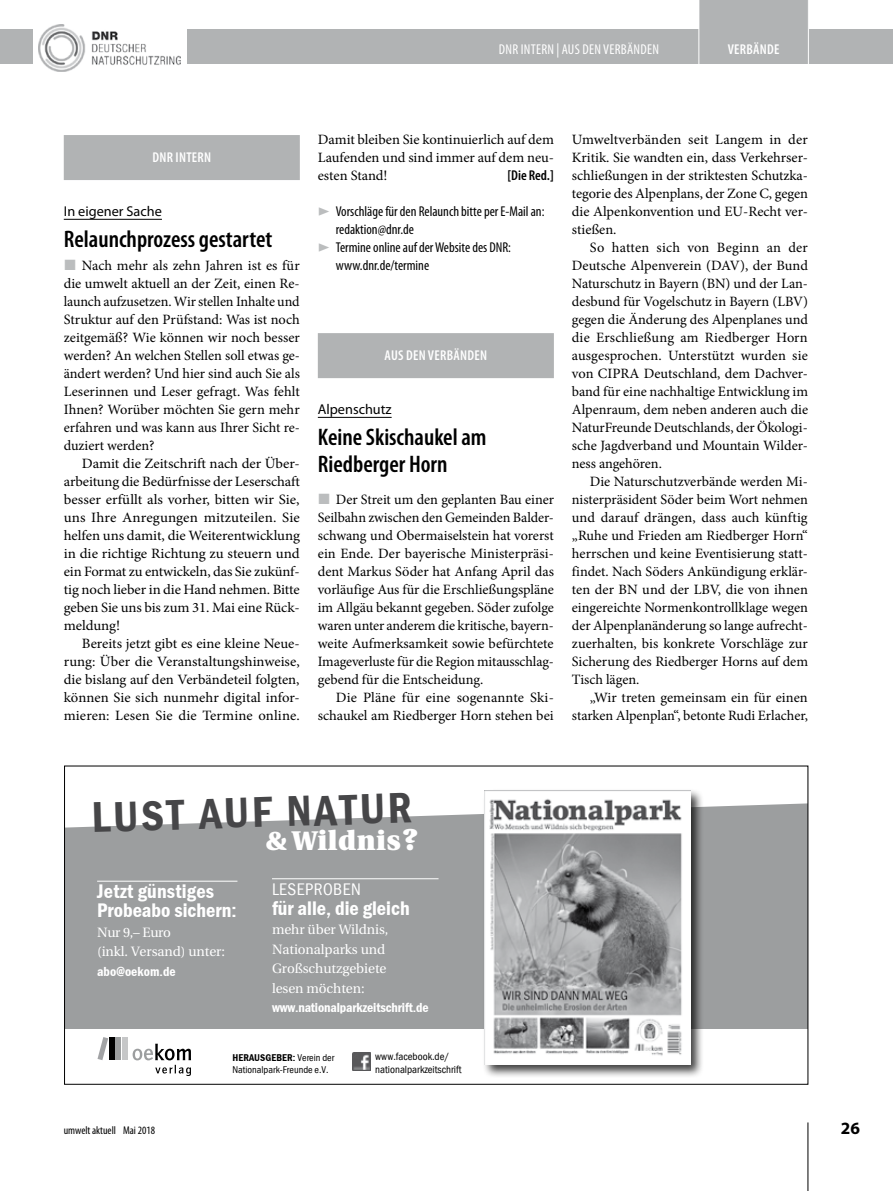
<style>
.page{position:relative;width:893px;height:1191px;background:#fff}
.page>*{position:absolute;margin:0;border:0;box-sizing:border-box;transform-origin:0 0}
.t1{font:600 condensed 44.25px "Franklin Gothic Itc TEE";color:#464648}
.t2{font:900 27px "Utopia";letter-spacing:.02em;color:#fff}
.t3{font:600 condensed 24px/27px "Myriad Pro";color:#000}
.t4{font:600 condensed 20.25px/19.5px "Franklin Gothic Itc TEE";color:#fff}
.t5{font:condensed 17.25px "Franklin Gothic Itc TEE";letter-spacing:.025em;color:#fff}
.t6{font:700 17.25px "Myriad Pro";color:#000}
.t7{font:14.25px/18px "Minion Pro";color:#000;text-align:justify}
.t8{font:14.25px/18px "Minion Pro";color:#000;text-align:justify;scale:1.04 1}
.t9{font:condensed 14.25px/18px "Myriad Pro";color:#000}
.t10{font:600 condensed 14.25px "Myriad Pro";letter-spacing:.085em;color:#fff}
.t11{font:condensed 14.25px "Myriad Pro";color:#fff}
.t12{font:14.25px "Myriad Pro";color:#000}
.t13{font:600 condensed 14.25px "Myriad Pro";color:#000}
.t14{font:13.5px/19.5px "Utopia";letter-spacing:-.005em;color:#fff}
.t15{font:600 condensed 13.5px "Franklin Gothic Itc TEE";letter-spacing:-.01em;color:#fff}
.t16{font:condensed 11.25px "Myriad Pro";color:#000}
.t17{font:condensed 10.8px/12.8px "Franklin Gothic Itc TEE";color:#000}
.t18{font:condensed 10.2px/12px "Franklin Gothic Itc TEE";color:#000}
.s1{font-size:30px}
.s2{font-weight:600}
</style>
<div class="page">
<hr style="left:807px;top:1122px;width:1px;height:69px;background:#000">
<div style="left:143px;top:30px;width:750px;height:34px;background:#b1b3b4"></div>
<div style="left:0;top:30px;width:64px;height:34px;background:#b1b3b4"></div>
<div style="left:34px;top:25px;width:153px;height:51px;background:#fff"></div>
<img style="left:38px;top:25px;width:142px;height:46px">
<div style="left:699px;top:0;width:109px;height:64px;background:#b1b3b4"></div>
<hr style="left:698px;top:0;width:1px;height:72px;background:#fff">
<hr style="left:808px;top:0;width:1px;height:72px;background:#fff">
<div style="left:64px;top:135px;width:236px;height:45px;background:#b1b3b4"></div>
<hr style="left:64px;top:219px;width:98px;height:1px;background:#000">
<div style="left:318px;top:333px;width:236px;height:45px;background:#b1b3b4"></div>
<hr style="left:318px;top:417px;width:74px;height:1px;background:#000">
<div style="left:65px;top:766px;width:743px;height:262px;background:#9c9e9f"></div>
<svg style="left:66px;top:767px;width:740px;height:60px;background:#f1f1f2"></svg>
<hr style="left:97px;top:881px;width:140px;height:1px;background:#fff">
<hr style="left:272px;top:878px;width:167px;height:1px;background:#fff">
<div style="left:122px;top:1037px;width:5px;height:23px;background:#c6c7c8"></div>
<div style="left:116px;top:1037px;width:5px;height:23px;background:#9c9e9f"></div>
<div style="left:109px;top:1037px;width:6px;height:23px;background:#000"></div>
<svg style="left:98px;top:1037px;width:10px;height:23px"></svg>
<svg style="left:133px;top:1043px;width:58px;height:33px"></svg>
<div style="left:482px;top:788px;width:222px;height:290px;background:#000;opacity:.75"></div>
<img style="left:485px;top:790px;width:205px;height:274px">
<img style="left:352px;top:1052px;width:18px;height:18px">
<p class="t11" style="left:499px;top:41px;width:29px">dnr intern</p>
<p class="t11" style="left:556px;top:41px;width:54px">| ausdenverb</p>
<p class="t11" style="left:627px;top:41px;width:14px">änden</p>
<p class="t10" style="left:728px;top:40px;width:53px">Verbände</p>
<p class="t10" style="left:152px;top:148px;width:53px">dnr intern</p>
<p class="t12" style="left:64px;top:202px;width:100px">In eigener Sache</p>
<h3 class="t3" style="left:64px;top:225px;width:210px">Relaunchprozess gestartet</h3>
<p class="t7" style="left:64px;top:257px;width:238px;text-indent:18px">Nach mehr als zehn Jahren ist es für die umwelt aktuell an der Zeit, einen Re&shy;launch aufzusetzen. Wir stellen Inhalte und Struktur auf den Prüfstand: Was ist noch zeitgemäß? Wie können wir noch besser werden? An welchen Stellen soll etwas ge&shy;ändert werden? Und hier sind auch Sie als Leserinnen und Leser gefragt. Was fehlt Ihnen? Worüber möchten Sie gern mehr erfahren und was kann aus Ihrer Sicht re&shy;duziert werden?</p>
<p class="t8" style="left:64px;top:455px;width:229px;text-indent:18px">Damit die Zeitschrift nach der Über&shy;arbeitung die Bedürfnisse der Leserschaft besser erfüllt als vorher, bitten wir Sie, uns Ihre Anregungen mitzuteilen. Sie helfen uns damit, die Weiterentwicklung in die richtige Richtung zu steuern und ein Format zu entwickeln, das Sie zukünf&shy;tig noch lieber in die Hand nehmen. Bitte geben Sie uns bis zum 31. Mai eine Rück&shy;meldung!</p>
<p class="t7" style="left:64px;top:635px;width:238px;text-indent:18px">Bereits jetzt gibt es eine kleine Neue&shy;rung: Über die Veranstaltungshinweise, die bislang auf den Verbändeteil folgten, können Sie sich nunmehr digital infor&shy;mieren: Lesen Sie die Termine online.</p>
<p class="t7" style="left:318px;top:131px;width:238px">Damit bleiben Sie kontinuierlich auf dem Laufenden und sind immer auf dem neu&shy;esten Stand!</p>
<p class="t13" style="left:507px;top:166px;width:48px">[Die Red.]</p>
<p class="t9" style="left:336px;top:202px;width:210px">Vorschläge für den Relaunch bitte per E-Mail an: redaktion@dnr.de<br>Termine online auf der Website des DNR: www.dnr.de/termine</p>
<p class="t10" style="left:385px;top:346px;width:102px">Aus den verbänden</p>
<p class="t12" style="left:318px;top:400px;width:75px">Alpenschutz</p>
<h3 class="t3" style="left:318px;top:423px;width:170px">Keine Skischaukel am<br>Riedberger Horn</h3>
<p class="t7" style="left:318px;top:491px;width:238px;text-indent:18px">Der Streit um den geplanten Bau einer Seilbahn zwischen den Gemeinden Balder&shy;schwang und Obermaiselstein hat vorerst ein Ende. Der bayerische Ministerpräsi&shy;dent Markus Söder hat Anfang April das vorläufige Aus für die Erschließungspläne im Allgäu bekannt gegeben. Söder zufolge waren unter anderem die kritische, bayern&shy;weite Aufmerksamkeit sowie befürchtete Imageverluste für die Region mitausschlag&shy;gebend für die Entscheidung.</p>
<p class="t7" style="left:318px;top:689px;width:238px;text-align:right">Die Pläne für eine sogenannte Ski&shy;schaukel am Riedberger Horn stehen bei</p>
<p class="t7" style="left:572px;top:131px;width:238px">Umweltverbänden seit Langem in der Kritik. Sie wandten ein, dass Verkehrser&shy;schließungen in der striktesten Schutzka&shy;tegorie des Alpenplans, der Zone C, gegen die Alpenkonvention und EU-Recht ver&shy;stießen.</p>
<p class="t7" style="left:572px;top:239px;width:238px;text-indent:18px">So hatten sich von Beginn an der Deutsche Alpenverein (DAV), der Bund Naturschutz in Bayern (BN) und der Lan&shy;desbund für Vogelschutz in Bayern (LBV) gegen die Änderung des Alpenplanes und die Erschließung am Riedberger Horn ausgesprochen. Unterstützt wurden sie von CIPRA Deutschland, dem Dachver&shy;band für eine nachhaltige Entwicklung im Alpenraum, dem neben anderen auch die NaturFreunde Deutschlands, der Ökologi&shy;sche Jagdverband und Mountain Wilder&shy;ness angehören.</p>
<p class="t7" style="left:572px;top:473px;width:238px;text-indent:18px">Die Naturschutzverbände werden Mi&shy;nisterpräsident Söder beim Wort nehmen und darauf drängen, dass auch künftig „Ruhe und Frieden am Riedberger Horn“ herrschen und keine Eventisierung statt&shy;findet. Nach Söders Ankündigung erklär&shy;ten der BN und der LBV, die von ihnen eingereichte Normenkontrollklage wegen der Alpenplanänderung so lange aufrecht&shy;zuerhalten, bis konkrete Vorschläge zur Sicherung des Riedberger Horns auf dem Tisch lägen.</p>
<p class="t7" style="left:572px;top:689px;width:238px;text-align:right">„Wir treten gemeinsam ein für einen starken Alpenplan“, betonte Rudi Erlacher,</p>
<h1 class="t1" style="left:91px;top:793px;width:322px;rotate:-2deg">LUST AUF NATUR</h1>
<h2 class="t2" style="left:265px;top:825px;width:154px">&amp; Wildnis<span class="s1">?</span></h2>
<h3 class="t4" style="left:97px;top:881px;width:141px">Jetzt günstiges<br>Probeabo sichern:</h3>
<p class="t14" style="left:97px;top:922px;width:129px">Nur 9,– Euro<br>(inkl. Versand) unter:</p>
<p class="t15" style="left:97px;top:963px;width:80px">abo@oekom.de</p>
<p class="t5" style="left:272px;top:879px;width:90px">LESEPROBEN</p>
<h3 class="t4" style="left:272px;top:898px;width:139px">für alle, die gleich</h3>
<p class="t14" style="left:272px;top:920px;width:118px">mehr über Wildnis,<br>Nationalparks und<br>Großschutzgebiete lesen möchten:</p>
<p class="t15" style="left:272px;top:1000px;width:158px">www.nationalparkzeitschrift.de</p>
<p class="t18" style="left:232px;top:1051px;width:103px"><span class="s2">HERAUSGEBER:</span> Verein der<br>Nationalpark-Freunde e.V.</p>
<p class="t17" style="left:375px;top:1050px;width:88px">www.facebook.de/ nationalparkzeitschrift</p>
<p class="t16" style="left:64px;top:1123px;width:93px">umwelt aktuell Mai 2018</p>
<p class="t6" style="left:841px;top:1117px;width:21px">26</p>
</div>
